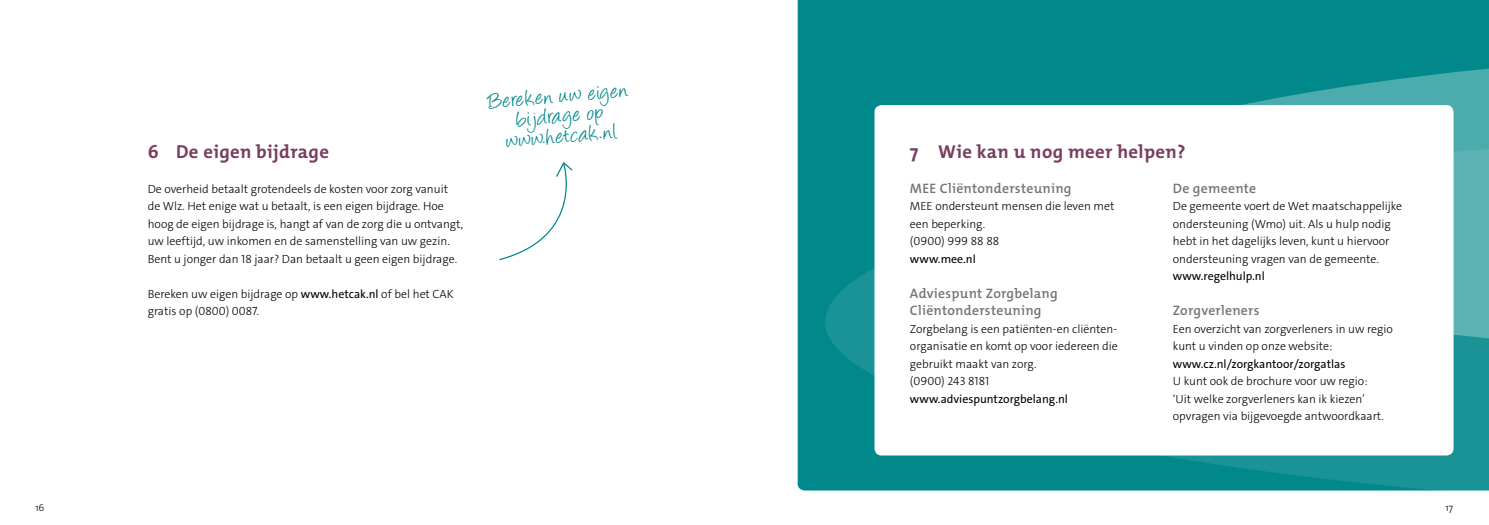
<style>
.page{position:relative;width:1489px;height:525px;background:#fff}
.page>*{position:absolute;margin:0;border:0;box-sizing:border-box;transform-origin:0 0}
.t1{font:25px/20px "Angelina";color:#00888a;text-align:center}
.t2{font:700 18.75px "The Mix Os F";letter-spacing:.02em;color:#783f61}
.t3{font:600 13.75px/17.5px "The Mix Os F";letter-spacing:.02em;color:#77746f}
.t4{font:300 11.88px/17.5px "The Sans C4 s";color:#000}
.t5{font:11.88px "The Sans C4 s";color:#000}
.t6{font:300 10px "The Mix Os F";color:#000}
.s1{font-weight:400}
</style>
<div class="page">
<div style="left:797px;top:0;width:691px;height:490px;background:#00888a"></div>
<svg style="left:1026px;top:50px;width:462px;height:86px;background:#118f91"></svg>
<svg style="left:825px;top:136px;width:663px;height:355px;background:#129092"></svg>
<div style="left:874px;top:105px;width:579px;height:350px;background:#fff;border-radius:7px"></div>
<svg style="left:499px;top:161px;width:74px;height:100px"></svg>
<h2 class="t2" style="left:148px;top:139px;width:183px">6 De eigen bijdrage</h2>
<p class="t4" style="left:148px;top:180px;width:317px">De overheid betaalt grotendeels de kosten voor zorg vanuit de Wlz. Het enige wat u betaalt, is een eigen bijdrage. Hoe hoog de eigen bijdrage is, hangt af van de zorg die u ontvangt, uw leeftijd, uw inkomen en de samenstelling van uw gezin.<br>Bent u jonger dan 18 jaar? Dan betaalt u geen eigen bijdrage.</p>
<p class="t4" style="left:148px;top:285px;width:307px">Bereken uw eigen bijdrage op <span class="s1">www.hetcak.nl</span> of bel het CAK gratis op (0800) 0087.</p>
<h1 class="t1" style="left:488px;top:94px;width:141px;rotate:-5deg">Bereken uw eigen bijdrage op www.hetcak.nl</h1>
<h2 class="t2" style="left:909px;top:139px;width:277px">7 Wie kan u nog meer helpen?</h2>
<p class="t3" style="left:909px;top:179px;width:163px">MEE Cliëntondersteuning</p>
<p class="t4" style="left:909px;top:197px;width:206px">MEE ondersteunt mensen die leven met een beperking.<br>(0900) 999 88 88</p>
<p class="t5" style="left:909px;top:251px;width:67px">www.mee.nl</p>
<p class="t3" style="left:909px;top:284px;width:149px">Adviespunt Zorgbelang<br>Cliëntondersteuning</p>
<p class="t4" style="left:909px;top:320px;width:209px">Zorgbelang is een patiënten-en cliënten&shy;organisatie en komt op voor iedereen die gebruikt maakt van zorg.<br>(0900) 243 8181</p>
<p class="t5" style="left:909px;top:391px;width:159px">www.adviespuntzorgbelang.nl</p>
<p class="t3" style="left:1172px;top:179px;width:85px">De gemeente</p>
<p class="t4" style="left:1172px;top:197px;width:231px">De gemeente voert de Wet maatschappelijke ondersteuning (Wmo) uit. Als u hulp nodig hebt in het dagelijks leven, kunt u hiervoor ondersteuning vragen van de gemeente.</p>
<p class="t5" style="left:1172px;top:268px;width:93px">www.regelhulp.nl</p>
<p class="t3" style="left:1172px;top:302px;width:88px">Zorgverleners</p>
<p class="t4" style="left:1172px;top:320px;width:221px">Een overzicht van zorgverleners in uw regio kunt u vinden op onze website:</p>
<p class="t5" style="left:1172px;top:356px;width:174px">www.cz.nl/zorgkantoor/zorgatlas</p>
<p class="t4" style="left:1172px;top:372px;width:212px">U kunt ook de brochure voor uw regio: ‘Uit welke zorgverleners kan ik kiezen’ opvragen via bijgevoegde antwoordkaart.</p>
<p class="t6" style="left:35px;top:501px;width:10px">16</p>
<p class="t6" style="left:1445px;top:501px;width:9px">17</p>
</div>
